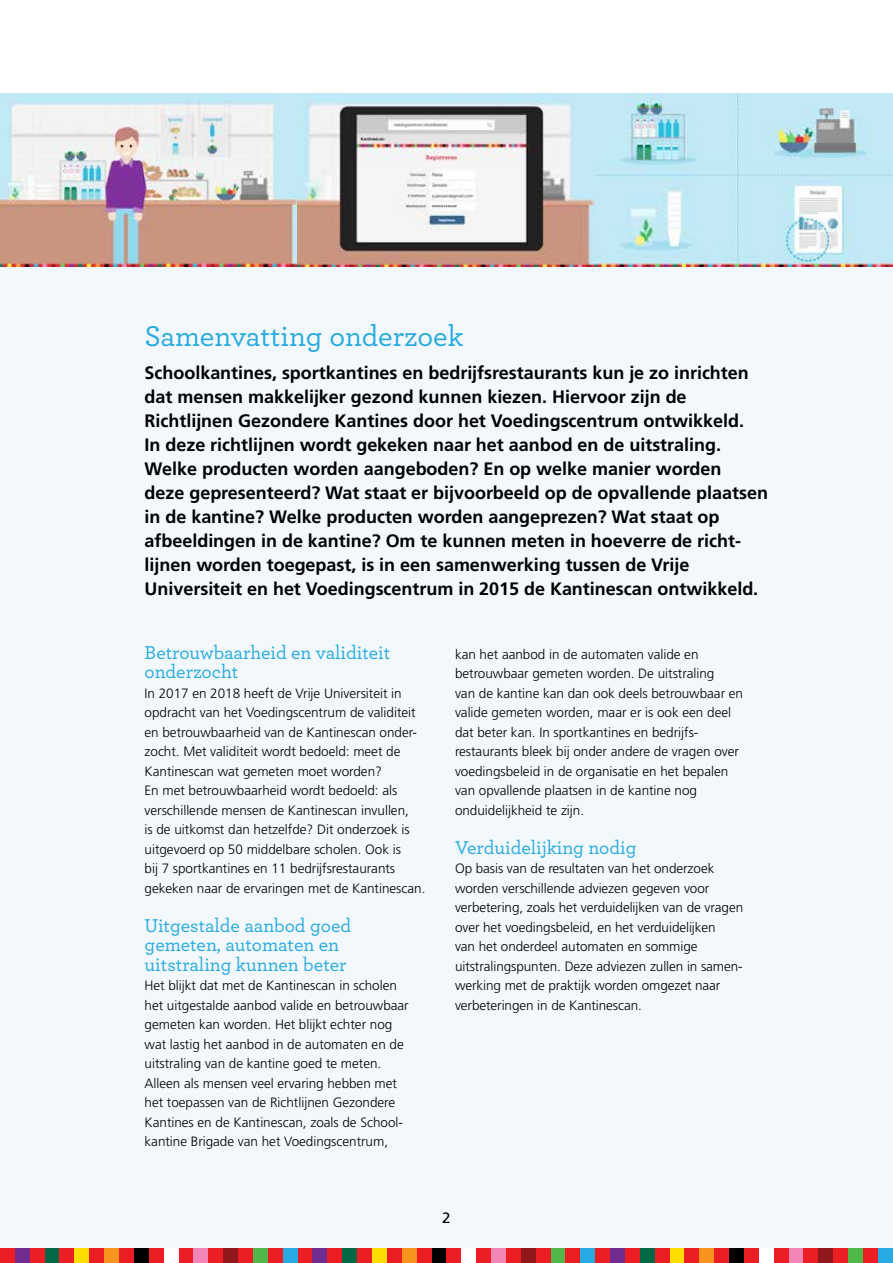
<style>
.page{position:relative;width:893px;height:1263px;background:#fff}
.page>*{position:absolute;margin:0;border:0;box-sizing:border-box;transform-origin:0 0}
.t1{font:500 30px "Archer";color:#27aae1}
.t2{font:500 19.5px/19.5px "Archer";color:#27aae1}
.t3{font:700 18px/24px "Frutiger";color:#000}
.t4{font:15px "Frutiger";color:#000}
.t5{font:300 13.5px/19.5px "Frutiger";color:#000}
</style>
<div class="page">
<div style="left:0;top:189px;width:893px;height:1071px;background:#f3f8fc"></div>
<div style="left:595px;top:1248px;width:15px;height:15px;background:#ed1d24"></div>
<div style="left:610px;top:1248px;width:15px;height:15px;background:#6f2c91"></div>
<div style="left:625px;top:1248px;width:15px;height:15px;background:#ed1d24"></div>
<div style="left:640px;top:1248px;width:15px;height:15px;background:#016945"></div>
<div style="left:655px;top:1248px;width:15px;height:15px;background:#ed1d24"></div>
<div style="left:670px;top:1248px;width:14px;height:15px;background:#fd0"></div>
<div style="left:684px;top:1248px;width:15px;height:15px;background:#ed1d24"></div>
<div style="left:699px;top:1248px;width:15px;height:15px;background:#f7941e"></div>
<div style="left:714px;top:1248px;width:15px;height:15px;background:#ed1d24"></div>
<div style="left:729px;top:1248px;width:15px;height:15px;background:#000"></div>
<div style="left:744px;top:1248px;width:15px;height:15px;background:#ed1d24"></div>
<div style="left:759px;top:1248px;width:15px;height:15px;background:#fff"></div>
<div style="left:774px;top:1248px;width:15px;height:15px;background:#ed1d24"></div>
<div style="left:789px;top:1248px;width:14px;height:15px;background:#f287b7"></div>
<div style="left:803px;top:1248px;width:15px;height:15px;background:#ed1d24"></div>
<div style="left:818px;top:1248px;width:15px;height:15px;background:#90181b"></div>
<div style="left:833px;top:1248px;width:15px;height:15px;background:#ed1d24"></div>
<div style="left:848px;top:1248px;width:15px;height:15px;background:#50b848"></div>
<div style="left:863px;top:1248px;width:15px;height:15px;background:#ed1d24"></div>
<div style="left:878px;top:1248px;width:15px;height:15px;background:#27aae1"></div>
<div style="left:0;top:1248px;width:15px;height:15px;background:#ed1d24"></div>
<div style="left:15px;top:1248px;width:15px;height:15px;background:#6f2c91"></div>
<div style="left:30px;top:1248px;width:15px;height:15px;background:#ed1d24"></div>
<div style="left:45px;top:1248px;width:15px;height:15px;background:#016945"></div>
<div style="left:60px;top:1248px;width:14px;height:15px;background:#ed1d24"></div>
<div style="left:74px;top:1248px;width:15px;height:15px;background:#fd0"></div>
<div style="left:89px;top:1248px;width:15px;height:15px;background:#ed1d24"></div>
<div style="left:104px;top:1248px;width:15px;height:15px;background:#f7941e"></div>
<div style="left:119px;top:1248px;width:15px;height:15px;background:#ed1d24"></div>
<div style="left:134px;top:1248px;width:15px;height:15px;background:#000"></div>
<div style="left:149px;top:1248px;width:15px;height:15px;background:#ed1d24"></div>
<div style="left:164px;top:1248px;width:15px;height:15px;background:#fff"></div>
<div style="left:179px;top:1248px;width:14px;height:15px;background:#ed1d24"></div>
<div style="left:193px;top:1248px;width:15px;height:15px;background:#f287b7"></div>
<div style="left:208px;top:1248px;width:15px;height:15px;background:#ed1d24"></div>
<div style="left:223px;top:1248px;width:15px;height:15px;background:#90181b"></div>
<div style="left:238px;top:1248px;width:15px;height:15px;background:#ed1d24"></div>
<div style="left:253px;top:1248px;width:15px;height:15px;background:#50b848"></div>
<div style="left:268px;top:1248px;width:15px;height:15px;background:#ed1d24"></div>
<div style="left:283px;top:1248px;width:15px;height:15px;background:#27aae1"></div>
<div style="left:298px;top:1248px;width:15px;height:15px;background:#ed1d24"></div>
<div style="left:313px;top:1248px;width:14px;height:15px;background:#6f2c91"></div>
<div style="left:327px;top:1248px;width:15px;height:15px;background:#ed1d24"></div>
<div style="left:342px;top:1248px;width:15px;height:15px;background:#016945"></div>
<div style="left:357px;top:1248px;width:15px;height:15px;background:#ed1d24"></div>
<div style="left:372px;top:1248px;width:15px;height:15px;background:#fd0"></div>
<div style="left:387px;top:1248px;width:15px;height:15px;background:#ed1d24"></div>
<div style="left:402px;top:1248px;width:15px;height:15px;background:#f7941e"></div>
<div style="left:417px;top:1248px;width:15px;height:15px;background:#ed1d24"></div>
<div style="left:432px;top:1248px;width:14px;height:15px;background:#000"></div>
<div style="left:446px;top:1248px;width:15px;height:15px;background:#ed1d24"></div>
<div style="left:461px;top:1248px;width:15px;height:15px;background:#fff"></div>
<div style="left:476px;top:1248px;width:15px;height:15px;background:#ed1d24"></div>
<div style="left:491px;top:1248px;width:15px;height:15px;background:#f287b7"></div>
<div style="left:506px;top:1248px;width:15px;height:15px;background:#ed1d24"></div>
<div style="left:521px;top:1248px;width:15px;height:15px;background:#90181b"></div>
<div style="left:536px;top:1248px;width:15px;height:15px;background:#ed1d24"></div>
<div style="left:551px;top:1248px;width:15px;height:15px;background:#50b848"></div>
<div style="left:566px;top:1248px;width:14px;height:15px;background:#ed1d24"></div>
<div style="left:580px;top:1248px;width:15px;height:15px;background:#27aae1"></div>
<img style="left:0;top:93px;width:893px;height:174px">
<h1 class="t1" style="left:145px;top:314px;width:320px">Samenvatting onderzoek</h1>
<p class="t3" style="left:145px;top:361px;width:625px">Schoolkantines, sportkantines en bedrijfsrestaurants kun je zo inrichten dat mensen makkelijker gezond kunnen kiezen. Hiervoor zijn de Richtlijnen Gezondere Kantines door het Voedingscentrum ontwikkeld.<br>In deze richtlijnen wordt gekeken naar het aanbod en de uitstraling.<br>Welke producten worden aangeboden? En op welke manier worden<br>deze gepresenteerd? Wat staat er bijvoorbeeld op de opvallende plaatsen in de kantine? Welke producten worden aangeprezen? Wat staat op afbeeldingen in de kantine? Om te kunnen meten in hoeverre de richt&shy;lijnen worden toegepast, is in een samenwerking tussen de Vrije Universiteit en het Voedingscentrum in 2015 de Kantinescan ontwikkeld.</p>
<h2 class="t2" style="left:145px;top:641px;width:247px">Betrouwbaarheid en validiteit onderzocht</h2>
<p class="t5" style="left:145px;top:683px;width:282px">In 2017 en 2018 heeft de Vrije Universiteit in opdracht van het Voedingscentrum de validiteit en betrouwbaarheid van de Kantinescan onder&shy;zocht. Met validiteit wordt bedoeld: meet de Kantinescan wat gemeten moet worden?<br>En met betrouwbaarheid wordt bedoeld: als verschillende mensen de Kantinescan invullen,<br>is de uitkomst dan hetzelfde? Dit onderzoek is uitgevoerd op 50 middelbare scholen. Ook is<br>bij 7 sportkantines en 11 bedrijfsrestaurants gekeken naar de ervaringen met de Kantinescan.</p>
<h2 class="t2" style="left:145px;top:914px;width:208px">Uitgestalde aanbod goed gemeten, automaten en uitstraling kunnen beter</h2>
<p class="t5" style="left:145px;top:976px;width:266px">Het blijkt dat met de Kantinescan in scholen het uitgestalde aanbod valide en betrouwbaar gemeten kan worden. Het blijkt echter nog wat lastig het aanbod in de automaten en de uitstraling van de kantine goed te meten.<br>Alleen als mensen veel ervaring hebben met het toepassen van de Richtlijnen Gezondere Kantines en de Kantinescan, zoals de School&shy;kantine Brigade van het Voedingscentrum,</p>
<p class="t5" style="left:455px;top:644px;width:290px">kan het aanbod in de automaten valide en betrouwbaar gemeten worden. De uitstraling<br>van de kantine kan dan ook deels betrouwbaar en valide gemeten worden, maar er is ook een deel dat beter kan. In sportkantines en bedrijfs&shy;restaurants bleek bij onder andere de vragen over voedingsbeleid in de organisatie en het bepalen van opvallende plaatsen in de kantine nog onduidelijkheid te zijn.</p>
<h2 class="t2" style="left:455px;top:836px;width:183px">Verduidelijking nodig</h2>
<p class="t5" style="left:455px;top:859px;width:290px">Op basis van de resultaten van het onderzoek worden verschillende adviezen gegeven voor verbetering, zoals het verduidelijken van de vragen over het voedingsbeleid, en het verduidelijken<br>van het onderdeel automaten en sommige uitstralingspunten. Deze adviezen zullen in samen&shy;werking met de praktijk worden omgezet naar verbeteringen in de Kantinescan.</p>
<p class="t4" style="left:442px;top:1209px;width:10px">2</p>
</div>
